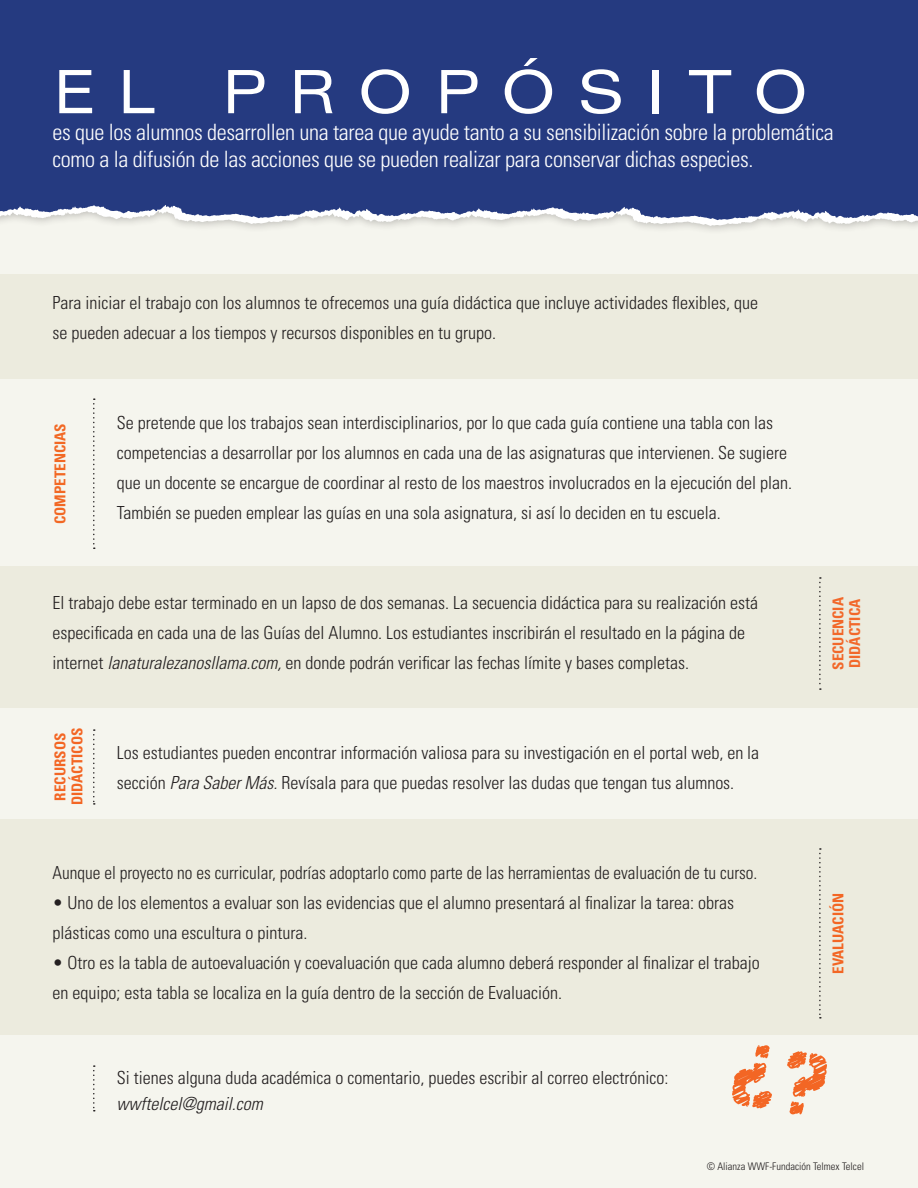
<style>
.page{position:relative;width:918px;height:1188px;background:#fff}
.page>*{position:absolute;margin:0;border:0;box-sizing:border-box;transform-origin:0 0}
.t1{font:expanded 60px "Zurich BT";letter-spacing:.37em;color:#fff}
.t2{font:300 condensed 22.5px/27px "Univers";letter-spacing:-.015em;color:#fff}
.t3{font:300 condensed 18px/30px "Univers";color:#231f20}
.t4{font:300 condensed 18px "Univers";color:#231f20;scale:.96 1}
.t5{font:italic 300 condensed 18px "Univers";color:#231f20}
.t6{font:700 condensed 15px/16.8px "Univers";color:#f36624;text-align:center}
.t7{font:700 condensed 15px/16.8px "Univers";color:#f2682a}
.t8{font:700 condensed 15px "Univers";color:#f26824}
.t9{font:300 condensed 10.5px "Univers";color:#231f20}
.s1{font-style:italic}
</style>
<div class="page">
<div style="left:0;top:48px;width:918px;height:1140px;background:#f5f5ee"></div>
<svg style="left:0;top:221px;width:918px;height:6px;fill:#ecece5"></svg>
<div style="left:0;top:0;width:918px;height:221px;background:#253a80"></div>
<div style="left:0;top:274px;width:918px;height:105px;background:#ecebde"></div>
<div style="left:0;top:567px;width:918px;height:141px;background:#ecebde"></div>
<div style="left:0;top:819px;width:918px;height:216px;background:#ecebde"></div>
<svg style="left:93px;top:398px;width:2px;height:151px"></svg>
<svg style="left:93px;top:729px;width:2px;height:76px"></svg>
<svg style="left:93px;top:1065px;width:2px;height:47px"></svg>
<svg style="left:819px;top:577px;width:2px;height:113px"></svg>
<svg style="left:819px;top:848px;width:2px;height:171px"></svg>
<p class="t1" style="left:53px;top:57px;width:757px">EL PROPÓSITO</p>
<p class="t2" style="left:53px;top:118px;width:783px">es que los alumnos desarrollen una tarea que ayude tanto a su sensibilización sobre la problemática como a la difusión de las acciones que se pueden realizar para conservar dichas especies.</p>
<p class="t3" style="left:53px;top:287px;width:707px">Para iniciar el trabajo con los alumnos te ofrecemos una guía didáctica que incluye actividades flexibles, que se pueden adecuar a los tiempos y recursos disponibles en tu grupo.</p>
<p class="t8" style="left:51px;top:524px;width:102px;rotate:-90deg">COMPETENCIAS</p>
<p class="t3" style="left:117px;top:407px;width:677px">Se pretende que los trabajos sean interdisciplinarios, por lo que cada guía contiene una tabla con las competencias a desarrollar por los alumnos en cada una de las asignaturas que intervienen. Se sugiere que un docente se encargue de coordinar al resto de los maestros involucrados en la ejecución del plan.</p>
<p class="t3" style="left:117px;top:497px;width:606px">También se pueden emplear las guías en una sola asignatura, si así lo deciden en tu escuela.</p>
<p class="t3" style="left:53px;top:587px;width:707px">El trabajo debe estar terminado en un lapso de dos semanas. La secuencia didáctica para su realización está especificada en cada una de las Guías del Alumno. Los estudiantes inscribirán el resultado en la página de internet <span class="s1">lanaturalezanosllama.com,</span> en donde podrán verificar las fechas límite y bases completas.</p>
<p class="t6" style="left:52px;top:805px;width:79px;rotate:-90deg">RECURSOS<br>DIDÁCTICOS</p>
<p class="t3" style="left:117px;top:737px;width:644px">Los estudiantes pueden encontrar información valiosa para su investigación en el portal web, en la</p>
<p class="t3" style="left:117px;top:767px;width:619px">sección <span class="s1">Para Saber Más.</span> Revísala para que puedas resolver las dudas que tengan tus alumnos.</p>
<p class="t4" style="left:53px;top:862px;width:736px">Aunque el proyecto no es curricular, podrías adoptarlo como parte de las herramientas de evaluación de tu curso.</p>
<p class="t3" style="left:53px;top:887px;width:683px">• Uno de los elementos a evaluar son las evidencias que el alumno presentará al finalizar la tarea: obras plásticas como una escultura o pintura.</p>
<p class="t3" style="left:53px;top:947px;width:709px">• Otro es la tabla de autoevaluación y coevaluación que cada alumno deberá responder al finalizar el trabajo en equipo; esta tabla se localiza en la guía dentro de la sección de Evaluación.</p>
<p class="t3" style="left:117px;top:1063px;width:553px">Si tienes alguna duda académica o comentario, puedes escribir al correo electrónico:</p>
<p class="t5" style="left:116px;top:1093px;width:148px">wwftelcel@gmail.com</p>
<p class="t7" style="left:829px;top:670px;width:74px;rotate:-90deg">SECUENCIA<br>DIDÁCTICA</p>
<p class="t6" style="left:829px;top:974px;width:83px;rotate:-90deg">EVALUACIÓN</p>
<p class="t9" style="left:707px;top:1160px;width:159px">© Alianza WWF-Fundación Telmex Telcel</p>
</div>
